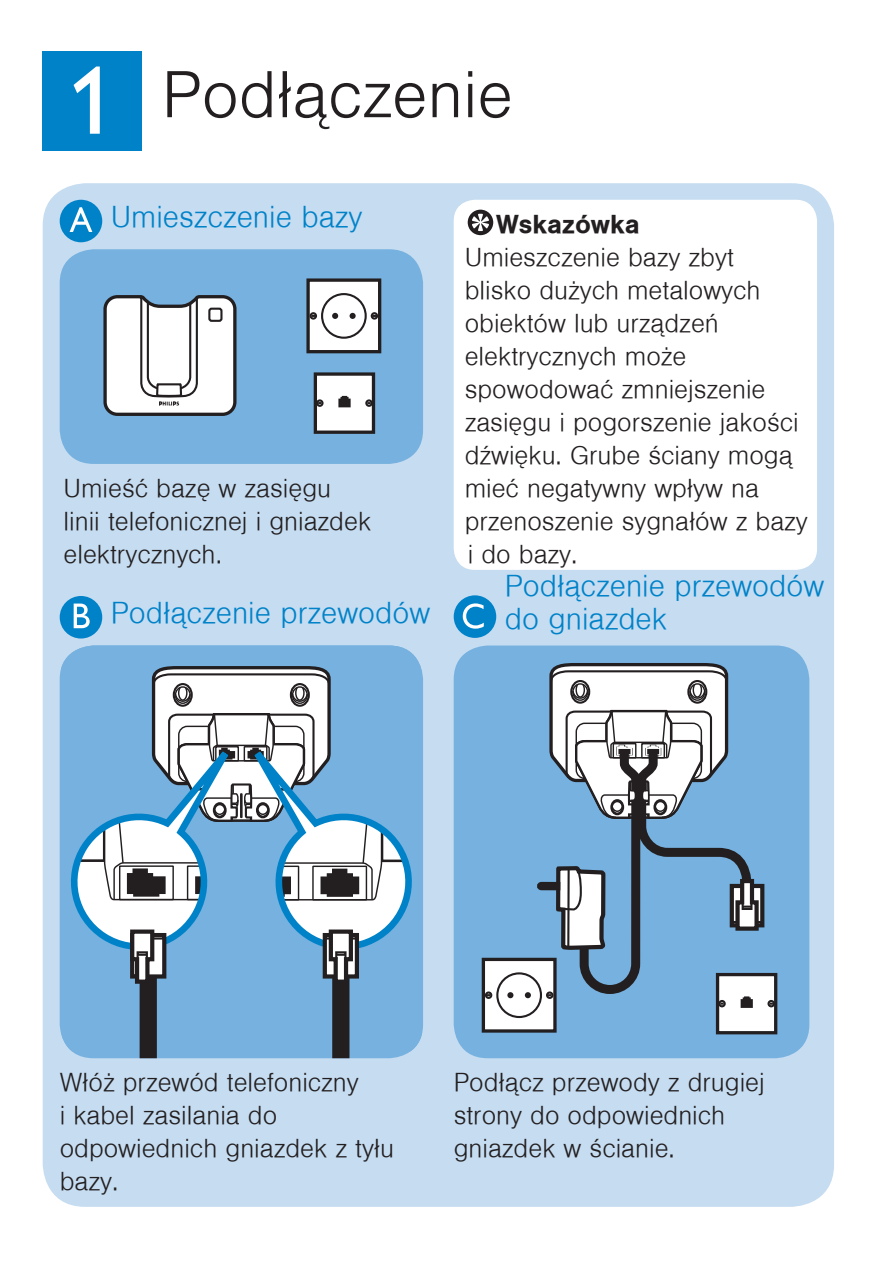
<style>
.page{position:relative;width:886px;height:1266px;background:#fff}
.page>*{position:absolute;margin:0;border:0;box-sizing:border-box;transform-origin:0 0}
.t1{font:69px "East Hlv";color:#231f20}
.t2{font:31.5px/33px "East Hlv";color:#0082c8}
.t3{font:27px/33px "East Hlv";color:#231f20}
.t4{font:700 27px "East Hlv";color:#231f20}
.s1{font-family:"Gill Alt One";font-size:97.2px;color:#fff}
</style>
<div class="page">
<div style="left:43px;top:51px;width:99px;height:99px;background:#0082c8"></div>
<div style="left:43px;top:183px;width:791px;height:1023px;background:#c5dcf1"></div>
<div style="left:60px;top:249px;width:363px;height:215px;background:#76b1df"></div>
<svg style="left:102px;top:293px;width:136px;height:124px"></svg>
<div style="left:315px;top:374px;width:58px;height:58px;background:#fff"></div>
<div style="left:313px;top:372px;width:62px;height:62px;border:3px solid #231f20"></div>
<div style="left:316px;top:399px;width:7px;height:8px;border:2px solid #231f20;border-radius:50%"></div>
<div style="left:365px;top:399px;width:8px;height:8px;border:2px solid #231f20;border-radius:50%"></div>
<svg style="left:338px;top:396px;width:12px;height:11px"></svg>
<div style="left:308px;top:280px;width:71px;height:71px;background:#fff"></div>
<div style="left:306px;top:278px;width:75px;height:75px;border:3px solid #231f20"></div>
<div style="left:309px;top:312px;width:8px;height:7px;border:2px solid #231f20;border-radius:50%"></div>
<div style="left:370px;top:312px;width:8px;height:7px;border:2px solid #231f20;border-radius:50%"></div>
<svg style="left:332px;top:313px;width:6px;height:6px"></svg>
<svg style="left:349px;top:313px;width:6px;height:6px"></svg>
<div style="left:321px;top:293px;width:45px;height:46px;border:2px solid #231f20;border-radius:50%"></div>
<div style="left:61px;top:645px;width:361px;height:406px;background:#76b1df"></div>
<div style="left:140px;top:971px;width:17px;height:87px;background:#231f20"></div>
<div style="left:332px;top:971px;width:17px;height:87px;background:#231f20"></div>
<svg style="left:60px;top:664px;width:363px;height:317px"></svg>
<div style="left:453px;top:645px;width:356px;height:413px;background:#76b1df"></div>
<div style="left:483px;top:959px;width:72px;height:71px;background:#fff"></div>
<div style="left:481px;top:957px;width:75px;height:75px;border:3px solid #231f20"></div>
<div style="left:485px;top:991px;width:7px;height:7px;border:2px solid #231f20;border-radius:50%"></div>
<svg style="left:487px;top:992px;width:3px;height:4px"></svg>
<svg style="left:507px;top:992px;width:6px;height:6px"></svg>
<div style="left:496px;top:972px;width:46px;height:45px;border:2px solid #231f20;border-radius:50%"></div>
<div style="left:717px;top:974px;width:58px;height:58px;background:#fff"></div>
<div style="left:715px;top:972px;width:62px;height:62px;border:3px solid #231f20"></div>
<div style="left:767px;top:999px;width:7px;height:8px;border:2px solid #231f20;border-radius:50%"></div>
<div style="left:729px;top:883px;width:35px;height:44px;border:4px solid #231f20"></div>
<hr style="left:731px;top:920px;width:31px;height:3px;background:#231f20">
<svg style="left:525px;top:658px;width:235px;height:381px"></svg>
<svg style="left:453px;top:200px;width:364px;height:370px"></svg>
<div style="left:467px;top:210px;width:26px;height:25px;background:#231f20;border-radius:50%"></div>
<svg style="left:472px;top:214px;width:17px;height:17px"></svg>
<div style="left:60px;top:200px;width:42px;height:42px;background:#0082c8;border-radius:50%"></div>
<svg style="left:70px;top:207px;width:22px;height:25px"></svg>
<div style="left:60px;top:596px;width:42px;height:42px;background:#0082c8;border-radius:50%"></div>
<svg style="left:74px;top:603px;width:16px;height:25px"></svg>
<div style="left:453px;top:595px;width:43px;height:43px;background:#0082c8;border-radius:50%"></div>
<svg style="left:462px;top:603px;width:21px;height:25px"></svg>
<h1 class="t1" style="left:68px;top:58px;width:446px"><span class="s1">1</span> Podłączenie</h1>
<p class="t2" style="left:111px;top:200px;width:253px">Umieszczenie bazy</p>
<p class="t3" style="left:63px;top:472px;width:309px">Umieść bazę w zasięgu linii telefonicznej i gniazdek elektrycznych.</p>
<p class="t2" style="left:111px;top:596px;width:321px">Podłączenie przewodów</p>
<p class="t4" style="left:496px;top:209px;width:145px">Wskazówka</p>
<p class="t3" style="left:464px;top:241px;width:344px">Umieszczenie bazy zbyt<br>blisko dużych metalowych obiektów lub urządzeń elektrycznych może spowodować zmniejszenie zasięgu i pogorszenie jakości dźwięku. Grube ściany mogą mieć negatywny wpływ na przenoszenie sygnałów z bazy i do bazy.</p>
<p class="t2" style="left:504px;top:570px;width:321px">Podłączenie przewodów do gniazdek</p>
<p class="t3" style="left:60px;top:1066px;width:336px">Włóż przewód telefoniczny<br>i kabel zasilania do odpowiednich gniazdek z tyłu bazy.</p>
<p class="t3" style="left:453px;top:1066px;width:312px">Podłącz przewody z drugiej strony do odpowiednich gniazdek w ścianie.</p>
</div>
